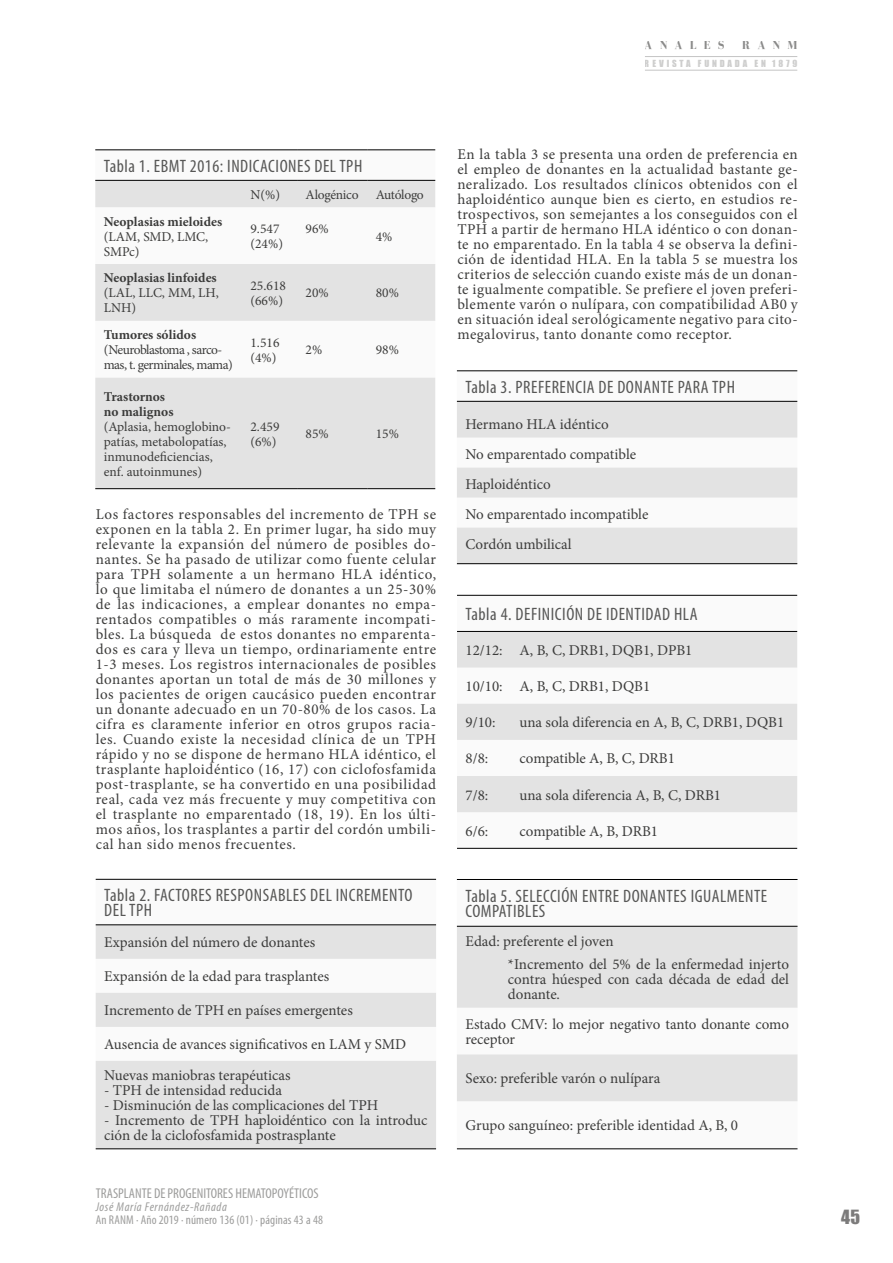
<style>
.page{position:relative;width:893px;height:1263px;background:#fff}
.page>*{position:absolute;margin:0;border:0;box-sizing:border-box;transform-origin:0 0}
.Encabezado_Tabla{font:condensed 18px/15px "Myriad Pro";letter-spacing:.03em;color:#575756}
.t1{font:18px "Impact";color:#7c7b7b}
.Anales{font:15px/15px "Minion Pro";color:#3c3c3b;text-align:justify}
.t2{font:condensed 14.25px "Myriad Pro";color:#9d9d9c}
.Anales-2{font:13.5px/15px "Minion Pro";letter-spacing:-.005em;color:#3c3c3b}
.Anales-3{font:700 13.5px/15px "Minion Pro";color:#3c3c3b}
.Anales-4{font:13.5px/15px "Minion Pro";letter-spacing:-.045em;color:#3c3c3b}
.Anales-5{font:13.5px "Minion Pro";letter-spacing:-.025em;color:#3c3c3b}
.t3{font:condensed 12.75px "Myriad Pro";letter-spacing:.01em;color:#9d9d9c}
.t4{font:italic condensed 12.75px "Myriad Pro";letter-spacing:.05em;color:#9d9d9c}
.t5{font:700 12px "Bodoni FLF";letter-spacing:.6em;color:#3c3c3b}
.t6{font:9px "Impact";letter-spacing:.315em;color:#9d9d9c}
</style>
<div class="page">
<hr style="left:645px;top:56px;width:152px;height:1px;background:#9d9d9c">
<hr style="left:645px;top:70px;width:152px;height:1px;background:#9d9d9c">
<svg style="left:95px;top:150px;width:340px;height:30px"></svg>
<svg style="left:95px;top:181px;width:340px;height:307px;fill:#e3e3e3"></svg>
<hr style="left:95px;top:488px;width:147px;height:1px;background:#000">
<hr style="left:242px;top:488px;width:55px;height:1px;background:#000">
<hr style="left:297px;top:488px;width:70px;height:1px;background:#000">
<hr style="left:367px;top:488px;width:68px;height:1px;background:#000">
<hr style="left:95px;top:149px;width:147px;height:1px;background:#000">
<hr style="left:242px;top:149px;width:55px;height:1px;background:#000">
<hr style="left:297px;top:149px;width:70px;height:1px;background:#000">
<hr style="left:367px;top:149px;width:68px;height:1px;background:#000">
<hr style="left:95px;top:180px;width:147px;height:1px;background:#000">
<hr style="left:242px;top:180px;width:55px;height:1px;background:#000">
<hr style="left:297px;top:180px;width:70px;height:1px;background:#000">
<hr style="left:367px;top:180px;width:68px;height:1px;background:#000">
<svg style="left:96px;top:925px;width:340px;height:223px;fill:#e3e3e3"></svg>
<hr style="left:96px;top:1148px;width:340px;height:1px;background:#000">
<hr style="left:96px;top:879px;width:340px;height:1px;background:#000">
<hr style="left:96px;top:924px;width:340px;height:1px;background:#000">
<svg style="left:457px;top:371px;width:340px;height:30px"></svg>
<svg style="left:457px;top:402px;width:340px;height:161px;fill:#e3e3e3"></svg>
<hr style="left:457px;top:370px;width:340px;height:1px;background:#000">
<hr style="left:457px;top:563px;width:340px;height:1px;background:#000">
<hr style="left:457px;top:401px;width:340px;height:1px;background:#000">
<svg style="left:457px;top:630px;width:340px;height:218px"></svg>
<svg style="left:457px;top:632px;width:340px;height:180px;fill:#e3e3e3"></svg>
<hr style="left:457px;top:848px;width:340px;height:1px;background:#000">
<hr style="left:457px;top:595px;width:340px;height:1px;background:#000">
<hr style="left:457px;top:631px;width:340px;height:1px;background:#000">
<svg style="left:457px;top:927px;width:340px;height:174px;fill:#e3e3e3"></svg>
<hr style="left:457px;top:879px;width:340px;height:1px;background:#000">
<hr style="left:457px;top:1148px;width:340px;height:1px;background:#000">
<hr style="left:457px;top:926px;width:340px;height:1px;background:#000">
<p class="t5" style="left:645px;top:39px;width:81px">ANALES</p>
<p class="t5" style="left:742px;top:39px;width:57px">RANM</p>
<p class="t6" style="left:645px;top:56px;width:154px">REVISTA FUNDADA EN 1879</p>
<p class="Encabezado_Tabla" style="left:104px;top:158px;width:260px">Tabla 1. EBMT 2016: INDICACIONES DEL TPH</p>
<p class="Anales-2" style="left:250px;top:187px;width:31px">N(%)</p>
<p class="Anales-2" style="left:306px;top:187px;width:55px">Alogénico</p>
<p class="Anales-5" style="left:376px;top:185px;width:50px">Autólogo</p>
<p class="Anales-3" style="left:104px;top:213px;width:120px">Neoplasias mieloides</p>
<p class="Anales-2" style="left:104px;top:229px;width:106px">(LAM, SMD, LMC,<br>SMPc)</p>
<p class="Anales-2" style="left:306px;top:221px;width:25px">96%</p>
<p class="Anales-2" style="left:250px;top:221px;width:30px">9.547</p>
<p class="Anales-2" style="left:250px;top:236px;width:34px">(24%)</p>
<p class="Anales-2" style="left:376px;top:229px;width:18px">4%</p>
<p class="Anales-3" style="left:104px;top:270px;width:114px">Neoplasias linfoides</p>
<p class="Anales-2" style="left:104px;top:286px;width:117px">(LAL, LLC, MM, LH,<br>LNH)</p>
<p class="Anales-3" style="left:104px;top:327px;width:94px">Tumores sólidos</p>
<p class="Anales-4" style="left:104px;top:342px;width:131px">(Neuroblastoma , sarco&shy;mas, t. germinales, mama)</p>
<p class="Anales-2" style="left:250px;top:278px;width:37px">25.618</p>
<p class="Anales-2" style="left:250px;top:293px;width:34px">(66%)</p>
<p class="Anales-2" style="left:250px;top:335px;width:30px">1.516</p>
<p class="Anales-2" style="left:250px;top:350px;width:28px">(4%)</p>
<p class="Anales-3" style="left:104px;top:389px;width:71px">Trastornos no malignos</p>
<p class="Anales-2" style="left:104px;top:419px;width:129px">(Aplasia, hemoglobino&shy;patías, metabolopatías, inmunodeficiencias, enf. autoinmunes)</p>
<p class="Anales-2" style="left:250px;top:419px;width:30px">2.459</p>
<p class="Anales-2" style="left:250px;top:434px;width:28px">(6%)</p>
<p class="Anales-2" style="left:306px;top:286px;width:25px">20%</p>
<p class="Anales-2" style="left:376px;top:286px;width:25px">80%</p>
<p class="Anales-2" style="left:306px;top:342px;width:18px">2%</p>
<p class="Anales-2" style="left:376px;top:342px;width:25px">98%</p>
<p class="Anales-2" style="left:306px;top:426px;width:25px">85%</p>
<p class="Anales-2" style="left:376px;top:426px;width:25px">15%</p>
<p class="Anales" style="left:96px;top:507px;width:342px">Los factores responsables del incremento de TPH se exponen en la tabla 2. En primer lugar, ha sido muy relevante la expansión del número de posibles do&shy;nantes. Se ha pasado de utilizar como fuente celular para TPH solamente a un hermano HLA idéntico, lo que limitaba el número de donantes a un 25-30% de las indicaciones, a emplear donantes no empa&shy;rentados compatibles o más raramente incompati&shy;bles. La búsqueda de estos donantes no emparenta&shy;dos es cara y lleva un tiempo, ordinariamente entre 1-3 meses. Los registros internacionales de posibles donantes aportan un total de más de 30 millones y los pacientes de origen caucásico pueden encontrar un donante adecuado en un 70-80% de los casos. La cifra es claramente inferior en otros grupos racia&shy;les. Cuando existe la necesidad clínica de un TPH rápido y no se dispone de hermano HLA idéntico, el trasplante haploidéntico (16, 17) con ciclofosfamida post-trasplante, se ha convertido en una posibilidad real, cada vez más frecuente y muy competitiva con el trasplante no emparentado (18, 19). En los últi&shy;mos años, los trasplantes a partir del cordón umbili&shy;cal han sido menos frecuentes.</p>
<p class="Encabezado_Tabla" style="left:104px;top:888px;width:310px">Tabla 2. FACTORES RESPONSABLES DEL INCREMENTO<br>DEL TPH</p>
<p class="Anales" style="left:104px;top:935px;width:213px">Expansión del número de donantes</p>
<p class="Anales" style="left:104px;top:969px;width:227px">Expansión de la edad para trasplantes</p>
<p class="Anales" style="left:104px;top:1003px;width:250px">Incremento de TPH en países emergentes</p>
<p class="Anales" style="left:104px;top:1037px;width:303px">Ausencia de avances significativos en LAM y SMD</p>
<p class="Anales" style="left:104px;top:1068px;width:188px">Nuevas maniobras terapéuticas</p>
<p class="Anales" style="left:104px;top:1083px;width:179px">- TPH de intensidad reducida</p>
<p class="Anales" style="left:104px;top:1098px;width:276px">- Disminución de las complicaciones del TPH</p>
<p class="Anales" style="left:104px;top:1113px;width:325px">- Incremento de TPH haploidéntico con la introduc ción de la ciclofosfamida postrasplante</p>
<p class="t2" style="left:96px;top:1184px;width:224px">TRASPLANTE DE PROGENITORES HEMATOPOYÉTICOS</p>
<p class="t4" style="left:96px;top:1199px;width:133px">José María Fernández-Rañada</p>
<p class="t3" style="left:96px;top:1212px;width:229px">An RANM · Año 2019 · número 136 (01) · páginas 43 a 48</p>
<p class="Anales" style="left:457px;top:147px;width:342px">En la tabla 3 se presenta una orden de preferencia en el empleo de donantes en la actualidad bastante ge&shy;neralizado. Los resultados clínicos obtenidos con el haploidéntico aunque bien es cierto, en estudios re&shy;trospectivos, son semejantes a los conseguidos con el TPH a partir de hermano HLA idéntico o con donan&shy;te no emparentado. En la tabla 4 se observa la defini&shy;ción de identidad HLA. En la tabla 5 se muestra los criterios de selección cuando existe más de un donan&shy;te igualmente compatible. Se prefiere el joven preferi&shy;blemente varón o nulípara, con compatibilidad AB0 y en situación ideal serológicamente negativo para cito&shy;megalovirus, tanto donante como receptor.</p>
<p class="Encabezado_Tabla" style="left:465px;top:379px;width:271px">Tabla 3. PREFERENCIA DE DONANTE PARA TPH</p>
<p class="Anales" style="left:465px;top:417px;width:145px">Hermano HLA idéntico</p>
<p class="Anales" style="left:465px;top:447px;width:172px">No emparentado compatible</p>
<p class="Anales" style="left:465px;top:477px;width:87px">Haploidéntico</p>
<p class="Anales" style="left:465px;top:507px;width:184px">No emparentado incompatible</p>
<p class="Anales" style="left:465px;top:537px;width:108px">Cordón umbilical</p>
<p class="Encabezado_Tabla" style="left:465px;top:606px;width:233px">Tabla 4. DEFINICIÓN DE IDENTIDAD HLA</p>
<p class="Anales" style="left:465px;top:643px;width:228px">12/12: A, B, C, DRB1, DQB1, DPB1</p>
<p class="Anales" style="left:465px;top:679px;width:186px">10/10: A, B, C, DRB1, DQB1</p>
<p class="Anales" style="left:465px;top:715px;width:31px">9/10:</p>
<p class="Anales" style="left:519px;top:715px;width:266px">una sola diferencia en A, B, C, DRB1, DQB1</p>
<p class="Anales" style="left:465px;top:751px;width:24px">8/8:</p>
<p class="Anales" style="left:519px;top:751px;width:157px">compatible A, B, C, DRB1</p>
<p class="Anales" style="left:465px;top:787px;width:24px">7/8:</p>
<p class="Anales" style="left:519px;top:787px;width:203px">una sola diferencia A, B, C, DRB1</p>
<p class="Anales" style="left:465px;top:823px;width:24px">6/6:</p>
<p class="Anales" style="left:519px;top:823px;width:140px">compatible A, B, DRB1</p>
<p class="Encabezado_Tabla" style="left:465px;top:888px;width:303px">Tabla 5. SELECCIÓN ENTRE DONANTES IGUALMENTE<br>COMPATIBLES</p>
<p class="Anales" style="left:465px;top:933px;width:150px">Edad: preferente el joven</p>
<p class="Anales" style="left:508px;top:957px;width:283px">*Incremento del 5% de la enfermedad injerto contra húesped con cada década de edad del donante.</p>
<p class="Anales" style="left:465px;top:1017px;width:325px">Estado CMV: lo mejor negativo tanto donante como receptor</p>
<p class="Anales" style="left:465px;top:1071px;width:196px">Sexo: preferible varón o nulípara</p>
<p class="Anales" style="left:465px;top:1118px;width:274px">Grupo sanguíneo: preferible identidad A, B, 0</p>
<p class="t1" style="left:841px;top:1203px;width:21px">45</p>
</div>
